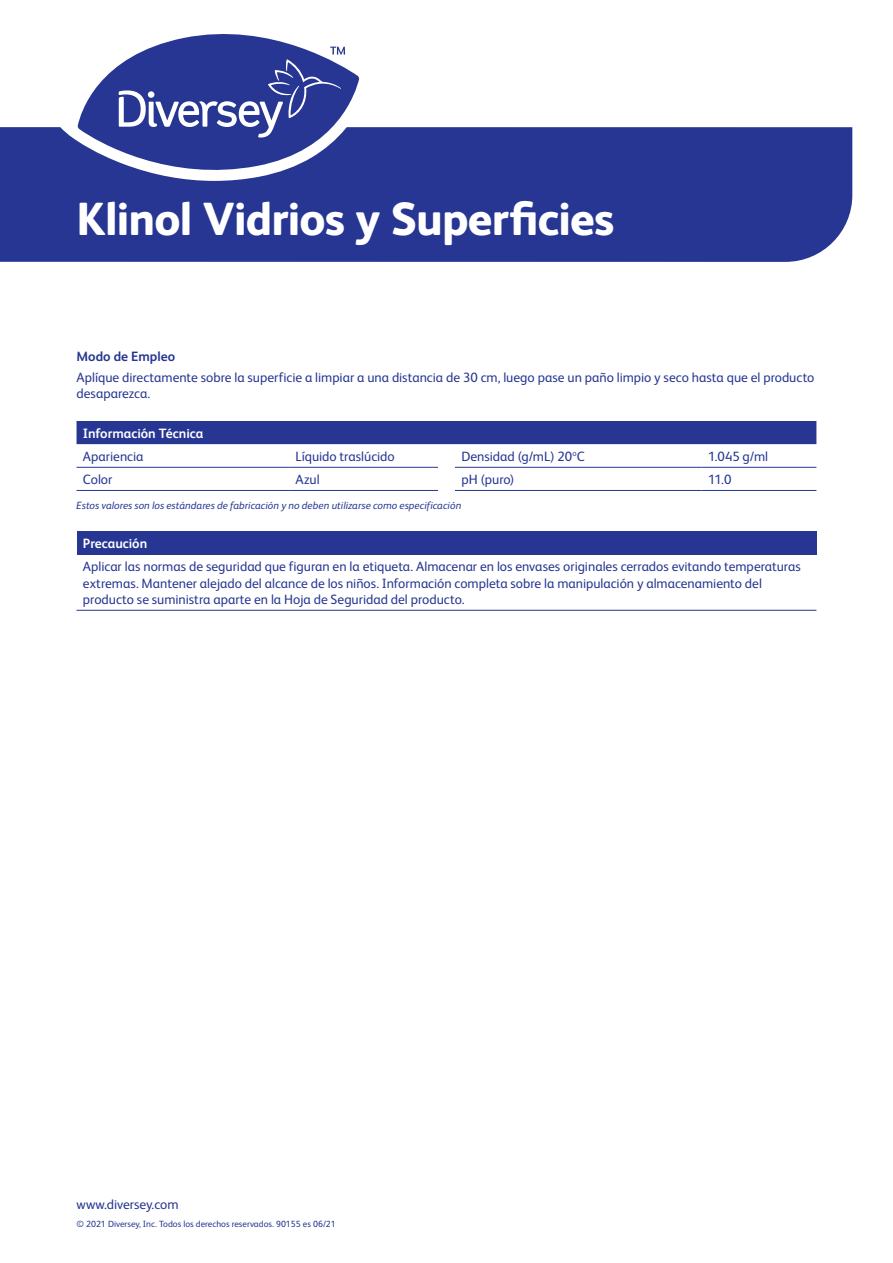
<style>
.page{position:relative;width:893px;height:1263px;background:#fff}
.page>*{position:absolute;margin:0;border:0;box-sizing:border-box;transform-origin:0 0}
.t1{font:800 46.5px "FS Albert Pro";letter-spacing:-.02em;color:#fff}
.Table_Text{font:13.5px/16.2px "FS Albert Pro";color:#263692}
.Bullet_Text{font:13.5px/16.2px "FS Albert Pro";color:#263692}
.Table_Subheads{font:700 13.5px "FS Albert Pro";letter-spacing:-.005em;color:#fff}
.Bullet_Text-2{font:700 13.5px "FS Albert Pro";color:#263692}
.Table_italic{font:italic 10.5px "FS Albert Pro";letter-spacing:.005em;color:#263692}
.t2{font:9px "FS Albert Pro";color:#263692}
</style>
<div class="page">
<div style="left:0;top:127px;width:852px;height:135px;background:#263692"></div>
<svg style="left:58px;top:78px;width:316px;height:103px"></svg>
<svg style="left:78px;top:34px;width:281px;height:148px;fill:#263692"></svg>
<svg style="left:119px;top:47px;width:226px;height:91px;background:#4a58a4"></svg>
<div style="left:77px;top:421px;width:739px;height:23px;background:#263692"></div>
<hr style="left:77px;top:467px;width:212px;height:1px;background:#263692">
<hr style="left:289px;top:467px;width:149px;height:1px;background:#263692">
<hr style="left:77px;top:490px;width:212px;height:1px;background:#263692">
<hr style="left:289px;top:490px;width:149px;height:1px;background:#263692">
<hr style="left:455px;top:467px;width:247px;height:1px;background:#263692">
<hr style="left:702px;top:467px;width:114px;height:1px;background:#263692">
<hr style="left:455px;top:490px;width:247px;height:1px;background:#263692">
<hr style="left:702px;top:490px;width:114px;height:1px;background:#263692">
<div style="left:77px;top:531px;width:739px;height:24px;background:#263692"></div>
<hr style="left:77px;top:610px;width:739px;height:1px;background:#263692">
<p class="t1" style="left:77px;top:183px;width:539px">Klinol Vidrios y Superficies</p>
<p class="Bullet_Text-2" style="left:77px;top:347px;width:100px">Modo de Empleo</p>
<p class="Bullet_Text" style="left:77px;top:368px;width:739px">Aplíque directamente sobre la superficie a limpiar a una distancia de 30 cm, luego pase un paño limpio y seco hasta que el producto desaparezca.</p>
<p class="Table_Subheads" style="left:83px;top:424px;width:122px">Información Técnica</p>
<p class="Table_Text" style="left:83px;top:447px;width:62px">Apariencia</p>
<p class="Table_Text" style="left:296px;top:447px;width:101px">Líquido traslúcido</p>
<p class="Table_Text" style="left:461px;top:447px;width:125px">Densidad (g/mL) 20<sup>o</sup>C</p>
<p class="Table_Text" style="left:708px;top:447px;width:62px">1.045 g/ml</p>
<p class="Table_Text" style="left:83px;top:470px;width:31px">Color</p>
<p class="Table_Text" style="left:296px;top:470px;width:26px">Azul</p>
<p class="Table_Text" style="left:461px;top:470px;width:55px">pH (puro)</p>
<p class="Table_Text" style="left:708px;top:470px;width:25px">11.0</p>
<p class="Table_italic" style="left:77px;top:498px;width:386px">Estos valores son los estándares de fabricación y no deben utilizarse como especificación</p>
<p class="Table_Subheads" style="left:83px;top:534px;width:66px">Precaución</p>
<p class="Table_Text" style="left:83px;top:558px;width:719px">Aplicar las normas de seguridad que figuran en la etiqueta. Almacenar en los envases originales cerrados evitando temperaturas extremas. Mantener alejado del alcance de los niños. Información completa sobre la manipulación y almacenamiento del producto se suministra aparte en la Hoja de Seguridad del producto.</p>
<p class="Table_Text" style="left:77px;top:1195px;width:104px">www.diversey.com</p>
<p class="t2" style="left:77px;top:1217px;width:261px">© 2021 Diversey, Inc. Todos los derechos reservados. 90155 es 06/21</p>
</div>
